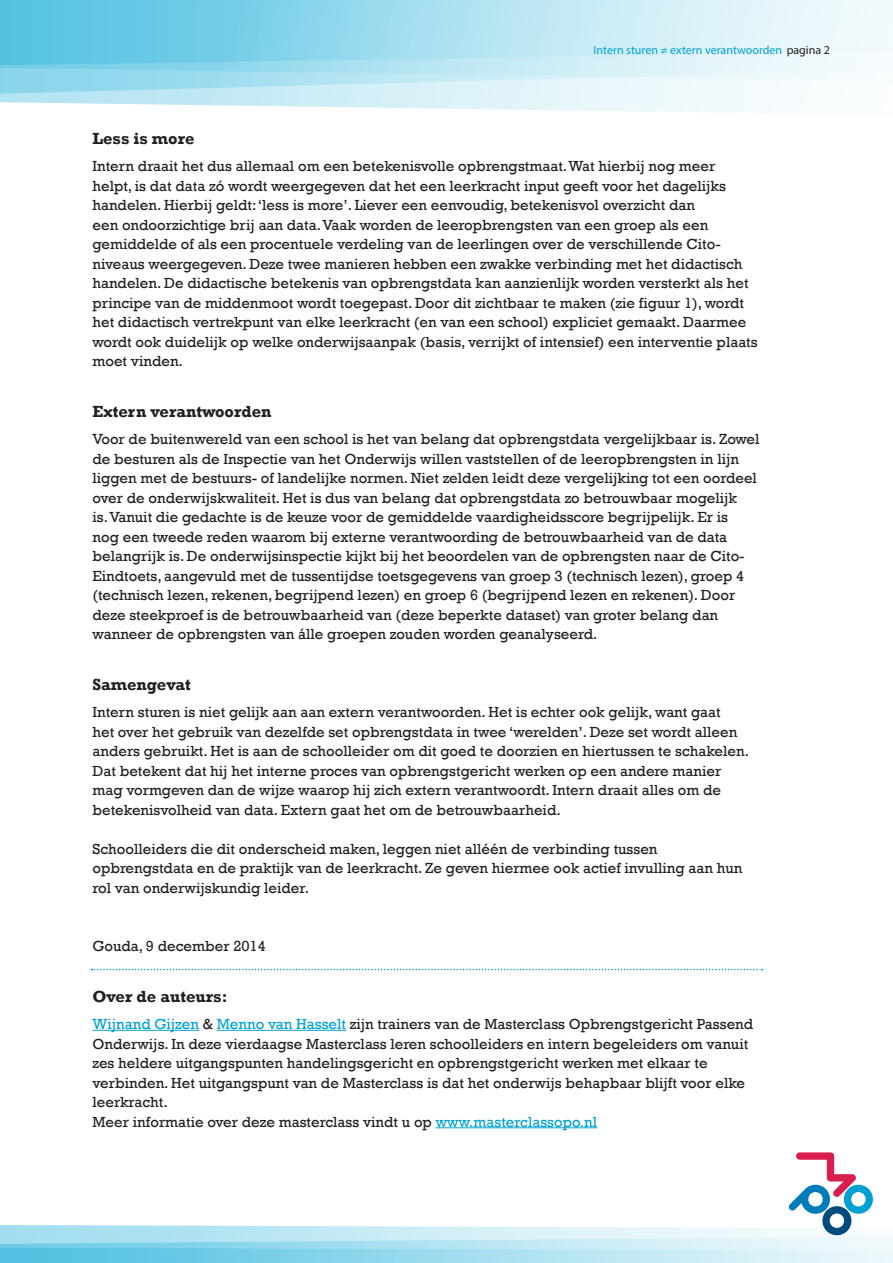
<style>
.page{position:relative;width:893px;height:1263px;background:#fff}
.page>*{position:absolute;margin:0;border:0;box-sizing:border-box;transform-origin:0 0}
.t1{font:700 16.5px "Rockwell";color:#231f20}
.t2{font:15px/19.5px "Rockwell";color:#231f20}
.t3{font:12px "Myriad Pro";color:#00a1d2}
.s1{color:#231f20}
.s2{color:#00a1d2}
</style>
<div class="page">
<svg style="left:0;top:96px;width:759px;height:17px"></svg>
<svg style="left:0;top:82px;width:760px;height:14px"></svg>
<svg style="left:0;top:55px;width:868px;height:27px"></svg>
<svg style="left:0;top:0;width:893px;height:55px"></svg>
<svg style="left:0;top:1152px;width:893px;height:111px"></svg>
<hr style="left:92px;top:1030px;width:107px;height:1px;background:#00a1d2">
<hr style="left:217px;top:1030px;width:129px;height:1px;background:#00a1d2">
<hr style="left:436px;top:1127px;width:161px;height:1px;background:#00a1d2">
<svg style="left:91px;top:969px;width:671px;height:1px"></svg>
<p class="t3" style="left:594px;top:43px;width:238px">Intern sturen ≠ extern verantwoorden <span class="s1">pagina 2</span></p>
<p class="t1" style="left:92px;top:128px;width:104px">Less is more</p>
<p class="t2" style="left:92px;top:156px;width:667px">Intern draait het dus allemaal om een betekenisvolle opbrengstmaat. Wat hierbij nog meer helpt, is dat data zó wordt weergegeven dat het een leerkracht input geeft voor het dagelijks handelen. Hierbij geldt: ‘less is more’. Liever een eenvoudig, betekenisvol overzicht dan<br>een ondoorzichtige brij aan data. Vaak worden de leeropbrengsten van een groep als een gemiddelde of als een procentuele verdeling van de leerlingen over de verschillende Cito&shy;niveaus weergegeven. Deze twee manieren hebben een zwakke verbinding met het didactisch handelen. De didactische betekenis van opbrengstdata kan aanzienlijk worden versterkt als het principe van de middenmoot wordt toegepast. Door dit zichtbaar te maken (zie figuur 1), wordt het didactisch vertrekpunt van elke leerkracht (en van een school) expliciet gemaakt. Daarmee wordt ook duidelijk op welke onderwijsaanpak (basis, verrijkt of intensief) een interventie plaats moet vinden.</p>
<p class="t1" style="left:92px;top:401px;width:180px">Extern verantwoorden</p>
<p class="t2" style="left:92px;top:429px;width:669px">Voor de buitenwereld van een school is het van belang dat opbrengstdata vergelijkbaar is. Zowel de besturen als de Inspectie van het Onderwijs willen vaststellen of de leeropbrengsten in lijn liggen met de bestuurs- of landelijke normen. Niet zelden leidt deze vergelijking tot een oordeel over de onderwijskwaliteit. Het is dus van belang dat opbrengstdata zo betrouwbaar mogelijk<br>is. Vanuit die gedachte is de keuze voor de gemiddelde vaardigheidsscore begrijpelijk. Er is<br>nog een tweede reden waarom bij externe verantwoording de betrouwbaarheid van de data belangrijk is. De onderwijsinspectie kijkt bij het beoordelen van de opbrengsten naar de Cito-Eindtoets, aangevuld met de tussentijdse toetsgegevens van groep 3 (technisch lezen), groep 4 (technisch lezen, rekenen, begrijpend lezen) en groep 6 (begrijpend lezen en rekenen). Door deze steekproef is de betrouwbaarheid van (deze beperkte dataset) van groter belang dan wanneer de opbrengsten van álle groepen zouden worden geanalyseerd.</p>
<p class="t1" style="left:92px;top:674px;width:100px">Samengevat</p>
<p class="t2" style="left:92px;top:702px;width:658px">Intern sturen is niet gelijk aan aan extern verantwoorden. Het is echter ook gelijk, want gaat<br>het over het gebruik van dezelfde set opbrengstdata in twee ‘werelden’. Deze set wordt alleen anders gebruikt. Het is aan de schoolleider om dit goed te doorzien en hiertussen te schakelen.<br>Dat betekent dat hij het interne proces van opbrengstgericht werken op een andere manier mag vormgeven dan de wijze waarop hij zich extern verantwoordt. Intern draait alles om de betekenisvolheid van data. Extern gaat het om de betrouwbaarheid.</p>
<p class="t2" style="left:92px;top:839px;width:651px">Schoolleiders die dit onderscheid maken, leggen niet alléén de verbinding tussen opbrengstdata en de praktijk van de leerkracht. Ze geven hiermee ook actief invulling aan hun rol van onderwijskundig leider.</p>
<p class="t2" style="left:92px;top:936px;width:175px">Gouda, 9 december 2014</p>
<p class="t1" style="left:92px;top:986px;width:137px">Over de auteurs:</p>
<p class="t2" style="left:92px;top:1014px;width:662px"><span class="s2">Wijnand Gijzen</span> &amp; <span class="s2">Menno van Hasselt</span> zijn trainers van de Masterclass Opbrengstgericht Passend Onderwijs. In deze vierdaagse Masterclass leren schoolleiders en intern begeleiders om vanuit zes heldere uitgangspunten handelingsgericht en opbrengstgericht werken met elkaar te verbinden. Het uitgangspunt van de Masterclass is dat het onderwijs behapbaar blijft voor elke leerkracht.<br>Meer informatie over deze masterclass vindt u op <span class="s2">www.masterclassopo.nl</span></p>
</div>
